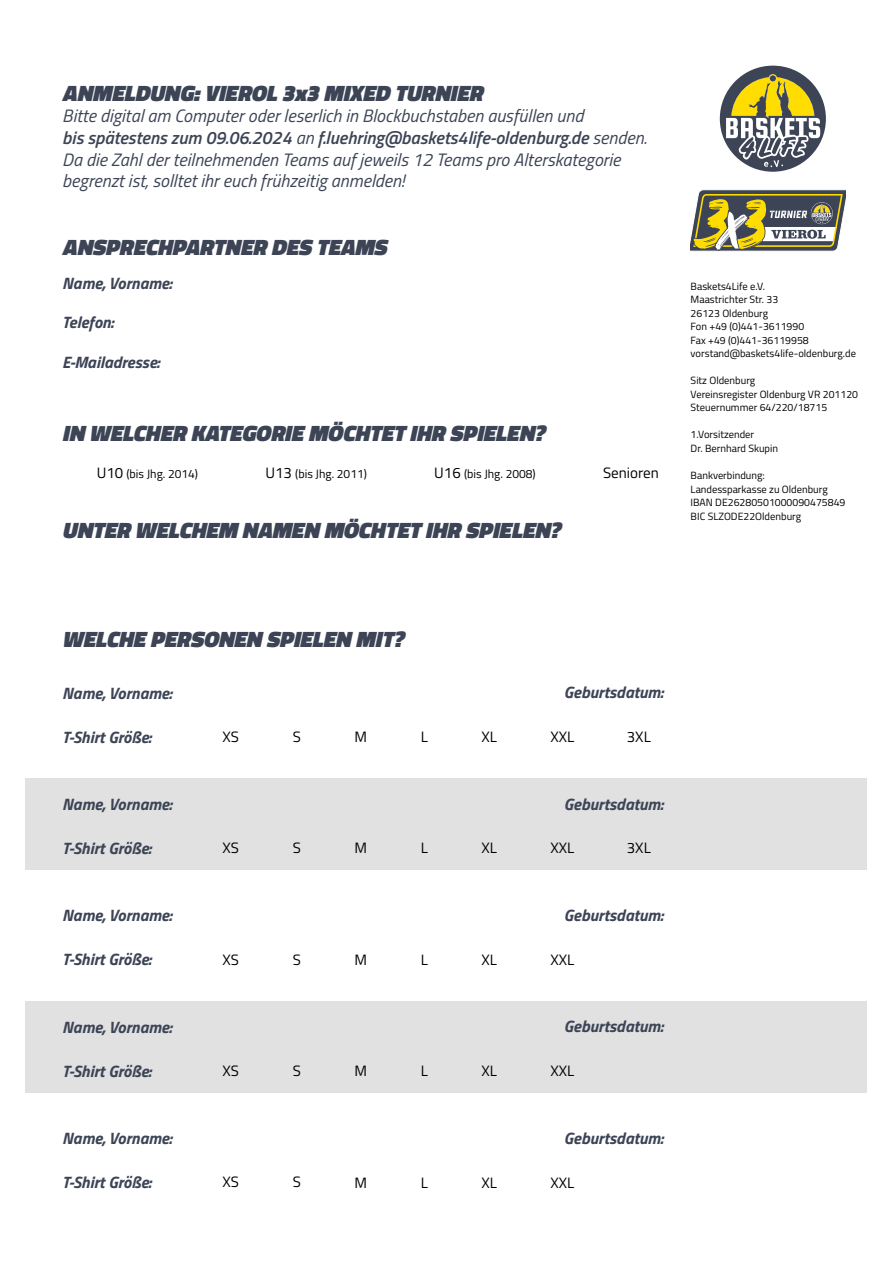
<style>
.page{position:relative;width:893px;height:1263px;background:#fff}
.page>*{position:absolute;margin:0;border:0;box-sizing:border-box;transform-origin:0 0}
.t1{font:italic 900 22.5px "Titillium";color:#3c4455}
.t2{font:italic 18px/21.6px "Titillium";color:#3c4455}
.t3{font:italic 700 16.5px "Titillium";color:#3c4455}
.t4{font:15px "Titillium";color:#000}
.t5{font:12px "Titillium";color:#000}
.t6{font:10.5px/13.5px "Titillium";color:#000}
.s1{font-weight:600}
.s2{font-size:15px}
</style>
<div class="page">
<div style="left:25px;top:778px;width:842px;height:92px;background:#e1e1e1"></div>
<div style="left:25px;top:1001px;width:842px;height:92px;background:#e1e1e1"></div>
<svg style="left:719px;top:65px;width:107px;height:107px"></svg>
<svg style="left:691px;top:189px;width:154px;height:63px"></svg>
<h1 class="t1" style="left:62px;top:76px;width:429px">ANMELDUNG:VIEROL3x3MIXED TURNIER</h1>
<p class="t2" style="left:62px;top:104px;width:586px">Bitte digital am Computer oder leserlich in Blockbuchstaben ausfüllen und<br><span class="s1">bis spätestens zum 09.06.2024</span> an <span class="s1">f.luehring@baskets4life-oldenburg.de</span> senden.<br>Da die Zahl der teilnehmenden Teams auf jeweils 12 Teams pro Alterskategorie begrenzt ist, solltet ihr euch frühzeitig anmelden!</p>
<h1 class="t1" style="left:62px;top:231px;width:333px">ANSPRECHPARTNER DESTEAMS</h1>
<h3 class="t3" style="left:62px;top:270px;width:111px">Name, Vorname:</h3>
<h3 class="t3" style="left:62px;top:310px;width:53px">Telefon:</h3>
<h3 class="t3" style="left:62px;top:349px;width:99px">E-Mailadresse:</h3>
<h1 class="t1" style="left:62px;top:417px;width:491px">IN WELCHER KATEGORIEMÖCHTETIHR SPIELEN?</h1>
<p class="t5" style="left:97px;top:465px;width:103px"><span class="s2">U10</span> (bis Jhg. 2014)</p>
<p class="t5" style="left:265px;top:465px;width:103px"><span class="s2">U13</span> (bis Jhg. 2011)</p>
<p class="t5" style="left:434px;top:465px;width:103px"><span class="s2">U16</span> (bis Jhg. 2008)</p>
<h3 class="t4" style="left:603px;top:462px;width:57px">Senioren</h3>
<h1 class="t1" style="left:62px;top:514px;width:507px">UNTER WELCHEM NAMEN MÖCHTETIHR SPIELEN?</h1>
<p class="t6" style="left:691px;top:279px;width:167px">Baskets4Life e.V.<br>Maastrichter Str. 33<br>26123 Oldenburg<br>Fon +49 (0)441-3611990<br>Fax +49 (0)441-36119958 vorstand@baskets4life-oldenburg.de</p>
<p class="t6" style="left:691px;top:374px;width:169px">Sitz Oldenburg<br>Vereinsregister Oldenburg VR 201120<br>Steuernummer 64/220/18715</p>
<p class="t6" style="left:691px;top:428px;width:89px">1.Vorsitzender<br>Dr. Bernhard Skupin</p>
<p class="t6" style="left:691px;top:468px;width:156px">Bankverbindung:<br>Landessparkasse zu Oldenburg<br>IBAN DE26280501000090475849<br>BIC SLZODE22Oldenburg</p>
<h1 class="t1" style="left:62px;top:623px;width:350px">WELCHEPERSONEN SPIELEN MIT?</h1>
<h3 class="t3" style="left:62px;top:680px;width:111px">Name, Vorname:</h3>
<h3 class="t3" style="left:564px;top:680px;width:101px">Geburtsdatum:</h3>
<h3 class="t3" style="left:62px;top:724px;width:90px">T-Shirt Größe:</h3>
<h3 class="t4" style="left:627px;top:726px;width:25px">3XL</h3>
<h3 class="t4" style="left:293px;top:725px;width:10px">S</h3>
<h3 class="t4" style="left:222px;top:725px;width:18px">XS</h3>
<h3 class="t4" style="left:421px;top:726px;width:9px">L</h3>
<h3 class="t4" style="left:481px;top:726px;width:17px">XL</h3>
<h3 class="t4" style="left:550px;top:726px;width:25px">XXL</h3>
<h3 class="t4" style="left:355px;top:726px;width:14px">M</h3>
<h3 class="t3" style="left:62px;top:791px;width:111px">Name, Vorname:</h3>
<h3 class="t3" style="left:564px;top:791px;width:101px">Geburtsdatum:</h3>
<h3 class="t3" style="left:62px;top:835px;width:90px">T-Shirt Größe:</h3>
<h3 class="t4" style="left:222px;top:837px;width:18px">XS</h3>
<h3 class="t4" style="left:293px;top:837px;width:10px">S</h3>
<h3 class="t4" style="left:627px;top:837px;width:25px">3XL</h3>
<h3 class="t4" style="left:355px;top:837px;width:14px">M</h3>
<h3 class="t4" style="left:421px;top:837px;width:9px">L</h3>
<h3 class="t4" style="left:481px;top:837px;width:17px">XL</h3>
<h3 class="t4" style="left:550px;top:837px;width:25px">XXL</h3>
<h3 class="t3" style="left:62px;top:902px;width:111px">Name, Vorname:</h3>
<h3 class="t3" style="left:564px;top:902px;width:101px">Geburtsdatum:</h3>
<h3 class="t3" style="left:62px;top:946px;width:90px">T-Shirt Größe:</h3>
<h3 class="t4" style="left:222px;top:949px;width:18px">XS</h3>
<h3 class="t4" style="left:293px;top:949px;width:10px">S</h3>
<h3 class="t4" style="left:421px;top:949px;width:9px">L</h3>
<h3 class="t4" style="left:481px;top:949px;width:17px">XL</h3>
<h3 class="t4" style="left:550px;top:949px;width:25px">XXL</h3>
<h3 class="t4" style="left:355px;top:949px;width:14px">M</h3>
<h3 class="t3" style="left:62px;top:1014px;width:111px">Name, Vorname:</h3>
<h3 class="t3" style="left:564px;top:1014px;width:101px">Geburtsdatum:</h3>
<h3 class="t3" style="left:62px;top:1058px;width:90px">T-Shirt Größe:</h3>
<h3 class="t4" style="left:293px;top:1059px;width:10px">S</h3>
<h3 class="t4" style="left:222px;top:1059px;width:18px">XS</h3>
<h3 class="t4" style="left:355px;top:1060px;width:14px">M</h3>
<h3 class="t4" style="left:421px;top:1060px;width:9px">L</h3>
<h3 class="t4" style="left:481px;top:1060px;width:17px">XL</h3>
<h3 class="t4" style="left:550px;top:1060px;width:25px">XXL</h3>
<h3 class="t3" style="left:62px;top:1125px;width:111px">Name, Vorname:</h3>
<h3 class="t3" style="left:564px;top:1125px;width:101px">Geburtsdatum:</h3>
<h3 class="t3" style="left:62px;top:1169px;width:90px">T-Shirt Größe:</h3>
<h3 class="t4" style="left:222px;top:1171px;width:18px">XS</h3>
<h3 class="t4" style="left:293px;top:1171px;width:10px">S</h3>
<h3 class="t4" style="left:355px;top:1171px;width:14px">M</h3>
<h3 class="t4" style="left:421px;top:1171px;width:9px">L</h3>
<h3 class="t4" style="left:481px;top:1171px;width:17px">XL</h3>
<h3 class="t4" style="left:550px;top:1171px;width:25px">XXL</h3>
</div>
